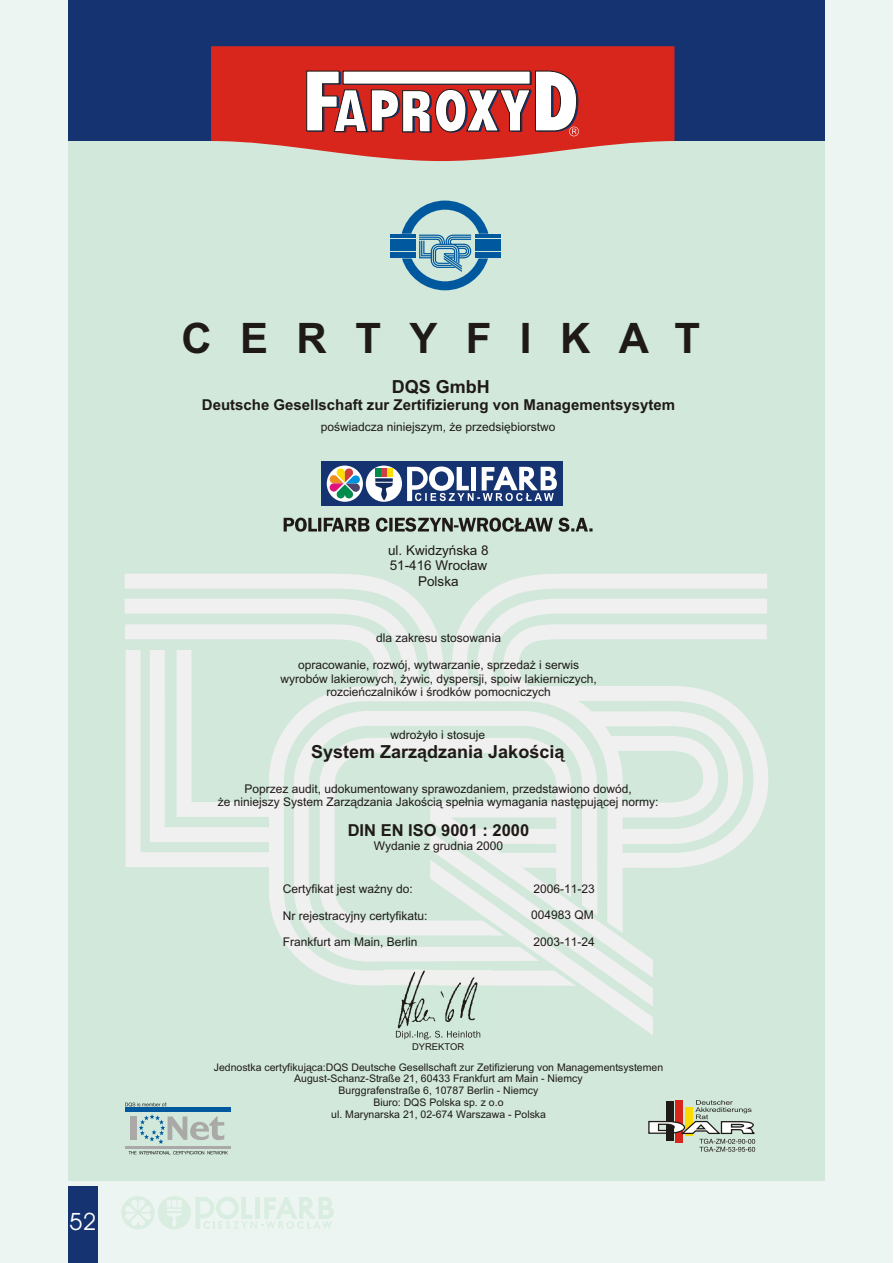
<style>
.page{position:relative;width:894px;height:1263px;background:#fff}
.page>*{position:absolute;margin:0;border:0;box-sizing:border-box;transform-origin:0 0}
.t1{font:700 42px "Arial CE";letter-spacing:.675em;color:#1f1a17}
.t2{font:700 24px "Avant Garde Bk BT";color:#fff}
.t3{font:700 18px "Arial CE";color:#1f1a17}
.t4{font:700 16.5px "Arial CE";color:#1f1a17}
.t5{font:700 15px "Arial CE";color:#1f1a17}
.t6{font:13.5px/15.1px "Arial CE";color:#1f1a17;text-align:center}
.t7{font:12px/13.4px "Arial CE";color:#1f1a17;text-align:center}
.t8{font:10.5px/11.7px "Arial CE";color:#1f1a17;text-align:center}
.t9{font:9.45px "Arial CE";color:#1f1a17}
</style>
<div class="page">
<div style="left:0;top:0;width:893px;height:1263px;background:#edf5f2"></div>
<div style="left:121px;top:1196px;width:34px;height:33px;background:#d9ede0;border-radius:50%"></div>
<div style="left:158px;top:1196px;width:33px;height:33px;background:#d9ede0;border-radius:50%"></div>
<svg style="left:124px;top:1200px;width:28px;height:26px"></svg>
<svg style="left:167px;top:1209px;width:15px;height:2px"></svg>
<svg style="left:167px;top:1213px;width:15px;height:16px"></svg>
<div style="left:166px;top:1199px;width:16px;height:9px;background:#edf5f2;border:1px solid #d9ede0"></div>
<div style="left:171px;top:1199px;width:11px;height:9px;background:#edf5f2;border:1px solid #d9ede0"></div>
<div style="left:177px;top:1199px;width:5px;height:9px;background:#edf5f2;border:1px solid #d9ede0"></div>
<svg style="left:196px;top:1197px;width:138px;height:32px"></svg>
<div style="left:68px;top:1186px;width:30px;height:77px;background:#143370"></div>
<div style="left:68px;top:116px;width:757px;height:1065px;background:#d1e8db"></div>
<svg style="left:125px;top:574px;width:643px;height:461px"></svg>
<img style="left:384px;top:964px;width:108px;height:70px">
<div style="left:321px;top:461px;width:241px;height:45px;background:#143370"></div>
<svg style="left:327px;top:466px;width:36px;height:36px"></svg>
<div style="left:366px;top:466px;width:36px;height:36px;background:#fff;border-radius:50%"></div>
<svg style="left:375px;top:478px;width:18px;height:22px"></svg>
<div style="left:375px;top:469px;width:6px;height:8px;background:#008c4f"></div>
<div style="left:382px;top:469px;width:5px;height:8px;background:#d14040"></div>
<div style="left:388px;top:469px;width:5px;height:8px;background:#fcde00"></div>
<svg style="left:330px;top:468px;width:30px;height:30px"></svg>
<svg style="left:407px;top:467px;width:150px;height:34px"></svg>
<svg style="left:284px;top:518px;width:309px;height:14px"></svg>
<svg style="left:396px;top:1031px;width:84px;height:8px"></svg>
<svg style="left:648px;top:1100px;width:107px;height:52px"></svg>
<svg style="left:125px;top:1103px;width:42px;height:4px"></svg>
<svg style="left:129px;top:1151px;width:99px;height:3px"></svg>
<hr style="left:125px;top:1108px;width:106px;height:4px;background:#00599e">
<div style="left:130px;top:1116px;width:6px;height:24px;background:#aba8a8"></div>
<hr style="left:125px;top:1146px;width:105px;height:3px;background:#aba8a8">
<svg style="left:139px;top:1114px;width:85px;height:30px"></svg>
<svg style="left:390px;top:201px;width:110px;height:89px"></svg>
<hr style="left:475px;top:254px;width:25px;height:2px;background:#00599e">
<hr style="left:475px;top:256px;width:25px;height:2px;background:#00599e">
<div style="left:68px;top:0;width:757px;height:141px;background:#143370"></div>
<svg style="left:211px;top:46px;width:463px;height:115px;background:#d63e34"></svg>
<svg style="left:306px;top:71px;width:273px;height:65px;background:#d19b9a"></svg>
<h2 class="t2" style="left:69px;top:1211px;width:29px">52</h2>
<h1 class="t1" style="left:181px;top:322px;width:520px">CERTYFIKAT</h1>
<h3 class="t3" style="left:392px;top:380px;width:100px">DQS GmbH</h3>
<p class="t5" style="left:202px;top:399px;width:475px">Deutsche Gesellschaft zur Zertifizierung von Managementsysytem</p>
<p class="t7" style="left:321px;top:421px;width:236px">poœwiadcza niniejszym, ¿e przedsiêbiorstwo</p>
<p class="t6" style="left:388px;top:544px;width:102px">ul. Kwidzyñska 8<br>51-416 Wroc³aw<br>Polska</p>
<p class="t7" style="left:376px;top:633px;width:126px">dla zakresu stosowania</p>
<p class="t7" style="left:281px;top:659px;width:318px">opracowanie, rozwój, wytwarzanie, sprzeda¿ i serwis wyrobów lakierowych, ¿ywic, dyspersji, spoiw lakierniczych, rozcieñczalników i œrodków pomocniczych</p>
<p class="t7" style="left:390px;top:729px;width:96px">wdro¿y³o i stosuje</p>
<h3 class="t3" style="left:311px;top:745px;width:255px">System Zarz¹dzania Jakoœci¹</h3>
<p class="t7" style="left:218px;top:783px;width:442px">Poprzez audit, udokumentowany sprawozdaniem, przedstawiono dowód,<br>¿e niniejszy System Zarz¹dzania Jakoœci¹ spe³nia wymagania nastêpuj¹cej normy:</p>
<h3 class="t4" style="left:348px;top:824px;width:183px">DIN EN ISO 9001 : 2000</h3>
<p class="t7" style="left:374px;top:840px;width:131px">Wydanie z grudnia 2000</p>
<p class="t7" style="left:283px;top:883px;width:132px">Certyfikat jest wa¿ny do:</p>
<p class="t7" style="left:283px;top:910px;width:146px">Nr rejestracyjny certyfikatu:</p>
<p class="t7" style="left:283px;top:937px;width:136px">Frankfurt am Main, Berlin</p>
<p class="t7" style="left:533px;top:883px;width:63px">2006-11-23</p>
<p class="t7" style="left:531px;top:910px;width:64px">004983 QM</p>
<p class="t7" style="left:533px;top:936px;width:63px">2003-11-24</p>
<p class="t9" style="left:412px;top:1043px;width:54px">DYREKTOR</p>
<p class="t8" style="left:214px;top:1062px;width:451px">Jednostka certyfikuj¹ca:DQS Deutsche Gesellschaft zur Zetifizierung von Managementsystemen August-Schanz-Straße 21, 60433 Frankfurt am Main - Niemcy<br>Burggrafenstraße 6, 10787 Berlin - Niemcy<br>Biuro: DQS Polska sp. z o.o<br>ul. Marynarska 21, 02-674 Warszawa - Polska</p>
</div>
